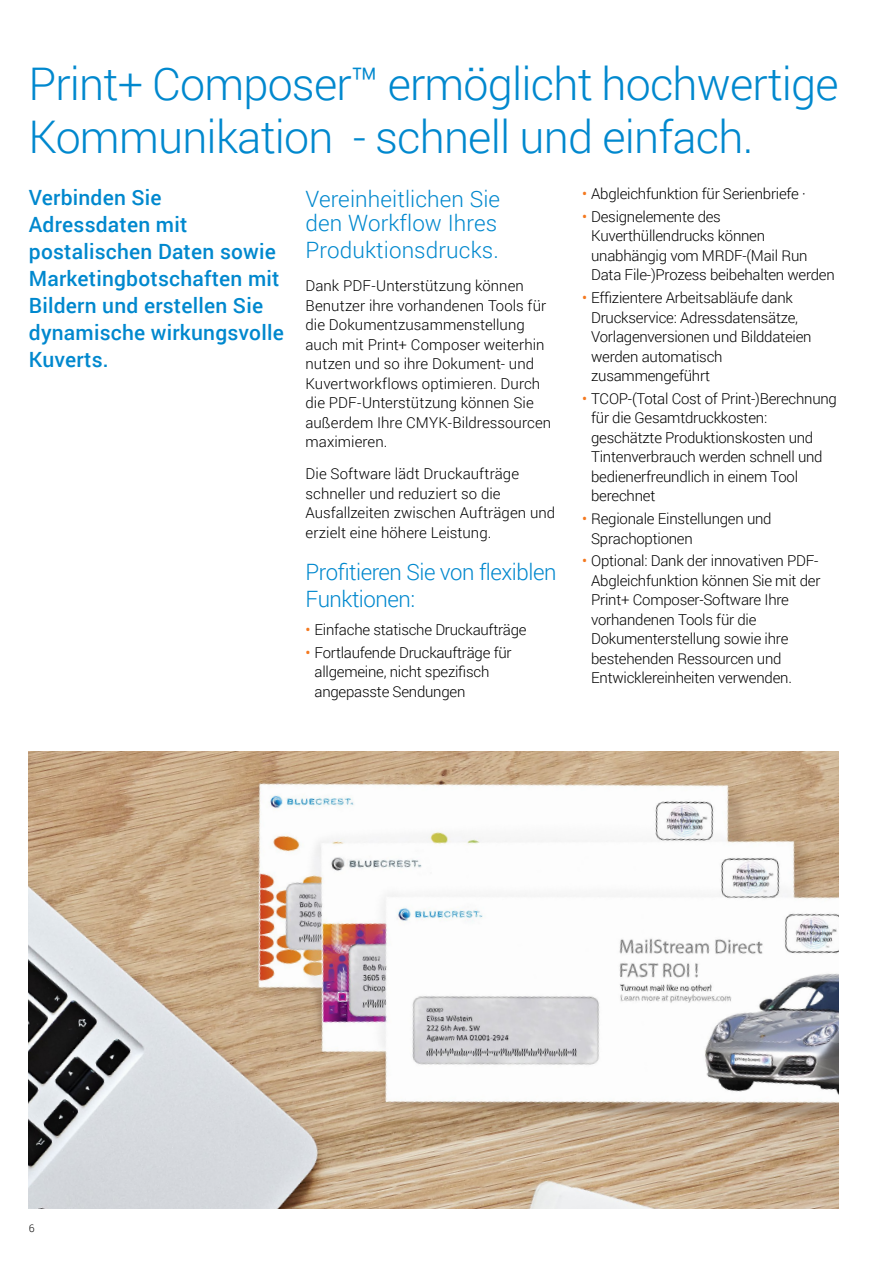
<style>
.page{position:relative;width:893px;height:1263px;background:#fff}
.page>*{position:absolute;margin:0;border:0;box-sizing:border-box;transform-origin:0 0}
.t1{font:300 45px/52.5px "Roboto";letter-spacing:-.02em;color:#0088ce}
.t2{font:300 22.5px/24px "Roboto";letter-spacing:.005em;color:#0088ce}
.t3{font:300 22.5px/27px "Roboto";letter-spacing:-.02em;color:#0088ce}
.t4{font:500 21px/27px "Roboto";letter-spacing:.01em;color:#0088ce}
.t5{font:300 15px/19.5px "Roboto";letter-spacing:-.015em;color:#000}
.t6{font:300 15px/19.5px "Roboto";letter-spacing:.005em;color:#000}
.t7{font:300 10.5px "Roboto";color:#000}
.s1{font-weight:400;color:#f47920}
</style>
<div class="page">
<img style="left:29px;top:751px;width:810px;height:457px">
<h1 class="t1" style="left:28px;top:56px;width:812px">Print+ Composer™ ermöglicht hochwertige<br>Kommunikation - schnell und einfach.</h1>
<h3 class="t4" style="left:29px;top:184px;width:256px">Verbinden Sie<br>Adressdaten mit postalischen Daten sowie<br>Marketingbotschaften mit<br>Bildern und erstellen Sie dynamische wirkungsvolle<br>Kuverts.</h3>
<h2 class="t2" style="left:306px;top:186px;width:196px">Vereinheitlichen Sie den Workflow Ihres</h2>
<h2 class="t2" style="left:306px;top:237px;width:195px">Produktionsdrucks.</h2>
<p class="t6" style="left:306px;top:276px;width:247px">Dank PDF-Unterstützung können<br>Benutzer ihre vorhandenen Tools für die Dokumentzusammenstellung auch mit Print+ Composer weiterhin nutzen und so ihre Dokument- und<br>Kuvertworkflows optimieren. Durch die PDF-Unterstützung können Sie außerdem Ihre CMYK-Bildressourcen maximieren.</p>
<p class="t6" style="left:306px;top:463px;width:251px">Die Software lädt Druckaufträge schneller und reduziert so die Ausfallzeiten zwischen Aufträgen und erzielt eine höhere Leistung.</p>
<h2 class="t3" style="left:306px;top:558px;width:252px">Profitieren Sie von flexiblen<br>Funktionen:</h2>
<p class="t5" style="left:306px;top:619px;width:223px"><span class="s1">•</span> Einfache statische Druckaufträge</p>
<p class="t5" style="left:315px;top:642px;width:199px;text-indent:-9px"><span class="s1">•</span> Fortlaufende Druckaufträge für allgemeine, nicht spezifisch angepasste Sendungen</p>
<p class="t5" style="left:582px;top:183px;width:225px"><span class="s1">•</span> Abgleichfunktion für Serienbriefe ·</p>
<p class="t5" style="left:591px;top:206px;width:245px;text-indent:-9px"><span class="s1">•</span> Designelemente des<br>Kuverthüllendrucks können unabhängig vom MRDF-(Mail Run<br>Data File-)Prozess beibehalten werden</p>
<p class="t5" style="left:591px;top:287px;width:222px;text-indent:-9px"><span class="s1">•</span> Effizientere Arbeitsabläufe dank<br>Druckservice: Adressdatensätze,<br>Vorlagenversionen und Bilddateien werden automatisch zusammengeführt</p>
<p class="t5" style="left:591px;top:388px;width:247px;text-indent:-9px"><span class="s1">•</span> TCOP-(Total Cost of Print-)Berechnung für die Gesamtdruckkosten: geschätzte Produktionskosten und<br>Tintenverbrauch werden schnell und bedienerfreundlich in einem Tool berechnet</p>
<p class="t5" style="left:591px;top:508px;width:182px;text-indent:-9px"><span class="s1">•</span> Regionale Einstellungen und<br>Sprachoptionen</p>
<p class="t5" style="left:591px;top:551px;width:231px;text-indent:-9px"><span class="s1">•</span> Optional: Dank der innovativen PDF-<br>Abgleichfunktion können Sie mit der<br>Print+ Composer-Software Ihre vorhandenen Tools für die<br>Dokumenterstellung sowie ihre bestehenden Ressourcen und<br>Entwicklereinheiten verwenden.</p>
<p class="t7" style="left:29px;top:1220px;width:7px">6</p>
</div>
